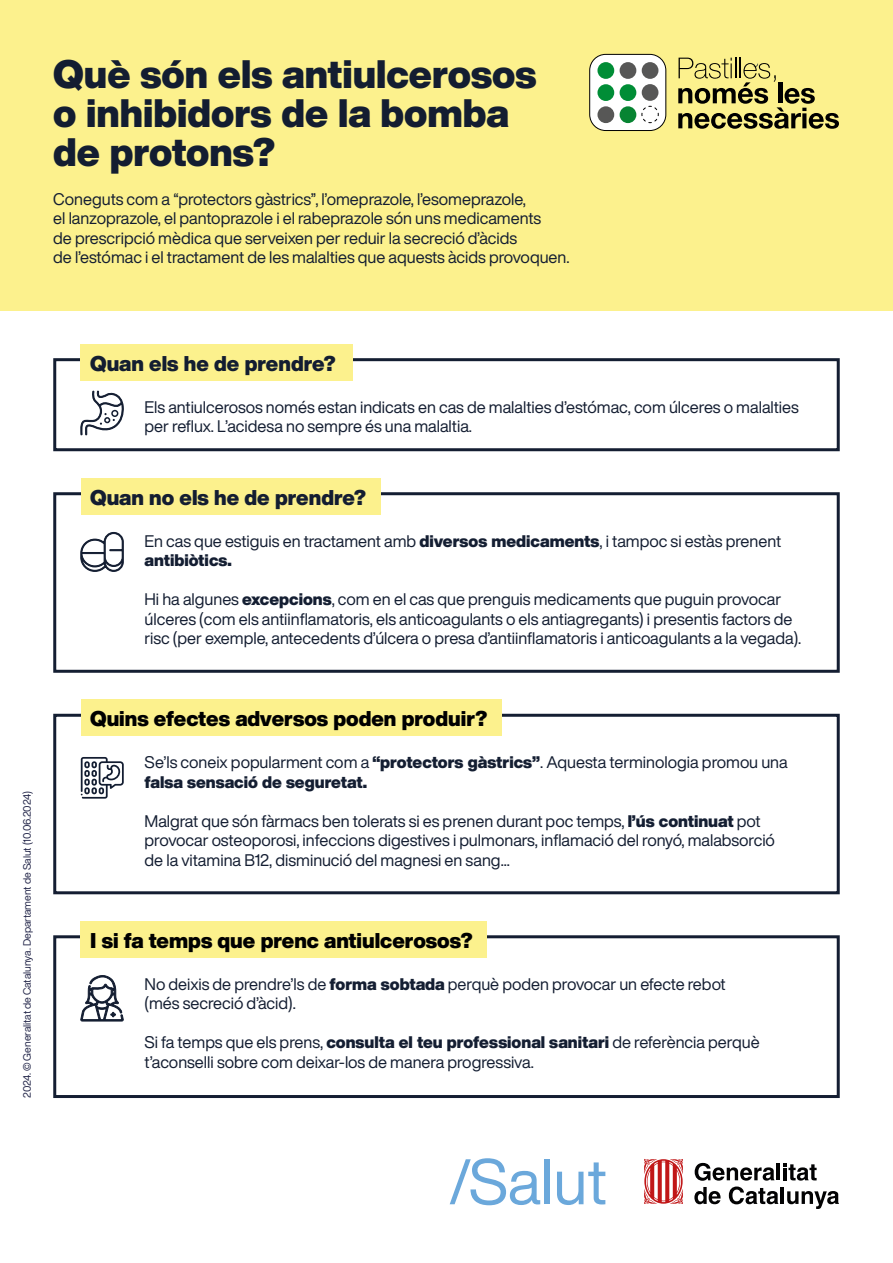
<style>
.page{position:relative;width:893px;height:1263px;background:#fff}
.page>*{position:absolute;margin:0;border:0;box-sizing:border-box;transform-origin:0 0}
.t1{font:900 39px/39px "Helvetica Now Display";color:#131d31}
.t2{font:900 21px "Helvetica Now Display";color:#000}
.t3{font:900 21px "Helvetica Now Display";color:#131d31}
.t4{font:16.5px/19.5px "Helvetica Now Display";color:#141e32}
.t5{font:10.5px "Helvetica Now Display";color:#232649}
.s1{font-weight:900}
</style>
<div class="page">
<div style="left:0;top:0;width:893px;height:310px;background:#fcf18d"></div>
<svg style="left:678px;top:58px;width:161px;height:71px"></svg>
<div style="left:590px;top:54px;width:76px;height:77px;background:#fff;border-radius:16px"></div>
<div style="left:589px;top:54px;width:77px;height:77px;border:1px solid #000;border-radius:16px"></div>
<div style="left:597px;top:62px;width:17px;height:17px;background:#008d36;border-radius:50%"></div>
<div style="left:620px;top:62px;width:16px;height:17px;background:#575756;border-radius:50%"></div>
<div style="left:642px;top:62px;width:16px;height:17px;background:#575756;border-radius:50%"></div>
<div style="left:597px;top:84px;width:17px;height:17px;background:#008d36;border-radius:50%"></div>
<div style="left:620px;top:84px;width:16px;height:17px;background:#008d36;border-radius:50%"></div>
<div style="left:642px;top:84px;width:16px;height:17px;background:#575756;border-radius:50%"></div>
<svg style="left:641px;top:106px;width:18px;height:17px"></svg>
<div style="left:597px;top:106px;width:17px;height:17px;background:#575756;border-radius:50%"></div>
<div style="left:620px;top:106px;width:16px;height:17px;background:#078432;border-radius:50%"></div>
<div style="left:53px;top:358px;width:787px;height:93px;border:3px solid #141e32"></div>
<div style="left:81px;top:344px;width:272px;height:36px;background:#fcf18d"></div>
<svg style="left:80px;top:391px;width:44px;height:44px"></svg>
<div style="left:53px;top:492px;width:787px;height:181px;border:3px solid #141e32"></div>
<div style="left:81px;top:478px;width:300px;height:36px;background:#fcf18d"></div>
<svg style="left:80px;top:532px;width:44px;height:40px"></svg>
<div style="left:53px;top:714px;width:787px;height:180px;border:3px solid #141e32"></div>
<div style="left:81px;top:699px;width:421px;height:37px;background:#fcf18d"></div>
<svg style="left:81px;top:757px;width:43px;height:42px"></svg>
<div style="left:53px;top:935px;width:787px;height:163px;border:3px solid #141e32"></div>
<div style="left:81px;top:921px;width:406px;height:36px;background:#fcf18d"></div>
<svg style="left:80px;top:975px;width:44px;height:47px"></svg>
<svg style="left:450px;top:1158px;width:90px;height:47px"></svg>
<div style="left:544px;top:1159px;width:5px;height:45px;background:#6ba8db"></div>
<svg style="left:557px;top:1162px;width:48px;height:43px"></svg>
<svg style="left:644px;top:1159px;width:39px;height:45px"></svg>
<svg style="left:694px;top:1163px;width:145px;height:46px"></svg>
<h1 class="t1" style="left:53px;top:55px;width:485px">Què són els antiulcerosos o inhibidors de la bomba de protons?</h1>
<p class="t4" style="left:53px;top:189px;width:518px">Coneguts com a “protectors gàstrics”, l’omeprazole, l’esomeprazole,<br>el lanzoprazole, el pantoprazole i el rabeprazole són uns medicaments<br>de prescripció mèdica que serveixen per reduir la secreció d’àcids<br>de l’estómac i el tractament de les malalties que aquests àcids provoquen.</p>
<p class="t5" style="left:20px;top:1098px;width:308px;rotate:-90deg">2024. © Generalitat de Catalunya. Departament de Salut (10.06.2024)</p>
<p class="t3" style="left:90px;top:349px;width:247px">Quan els he de prendre?</p>
<p class="t4" style="left:145px;top:397px;width:656px">Els antiulcerosos només estan indicats en cas de malalties d’estómac, com úlceres o malalties per reflux. L’acidesa no sempre és una malaltia.</p>
<p class="t3" style="left:90px;top:483px;width:277px">Quan no els he de prendre?</p>
<p class="t4" style="left:145px;top:531px;width:638px">En cas que estiguis en tractament amb <span class="s1">diversos medicaments</span>, i tampoc si estàs prenent <span class="s1">antibiòtics.</span></p>
<p class="t4" style="left:145px;top:590px;width:658px">Hi ha algunes <span class="s1">excepcions</span>, com en el cas que prenguis medicaments que puguin provocar úlceres (com els antiinflamatoris, els anticoagulants o els antiagregants) i presentis factors de risc (per exemple, antecedents d’úlcera o presa d’antiinflamatoris i anticoagulants a la vegada).</p>
<p class="t2" style="left:90px;top:704px;width:399px">Quins efectes adversos poden produir?</p>
<p class="t4" style="left:145px;top:753px;width:645px">Se’ls coneix popularment com a <span class="s1">“protectors gàstrics”</span>. Aquesta terminologia promou una <span class="s1">falsa sensació de seguretat.</span></p>
<p class="t4" style="left:145px;top:811px;width:632px">Malgrat que són fàrmacs ben tolerats si es prenen durant poc temps, <span class="s1">l’ús continuat</span> pot provocar osteoporosi, infeccions digestives i pulmonars, inflamació del ronyó, malabsorció de la vitamina B12, disminució del magnesi en sang...</p>
<p class="t2" style="left:90px;top:926px;width:384px">I si fa temps que prenc antiulcerosos?</p>
<p class="t4" style="left:145px;top:974px;width:583px">No deixis de prendre’ls de <span class="s1">forma sobtada</span> perquè poden provocar un efecte rebot (més secreció d’àcid).</p>
<p class="t4" style="left:145px;top:1033px;width:617px">Si fa temps que els prens, <span class="s1">consulta el teu professional sanitari</span> de referència perquè t’aconselli sobre com deixar-los de manera progressiva.</p>
</div>
